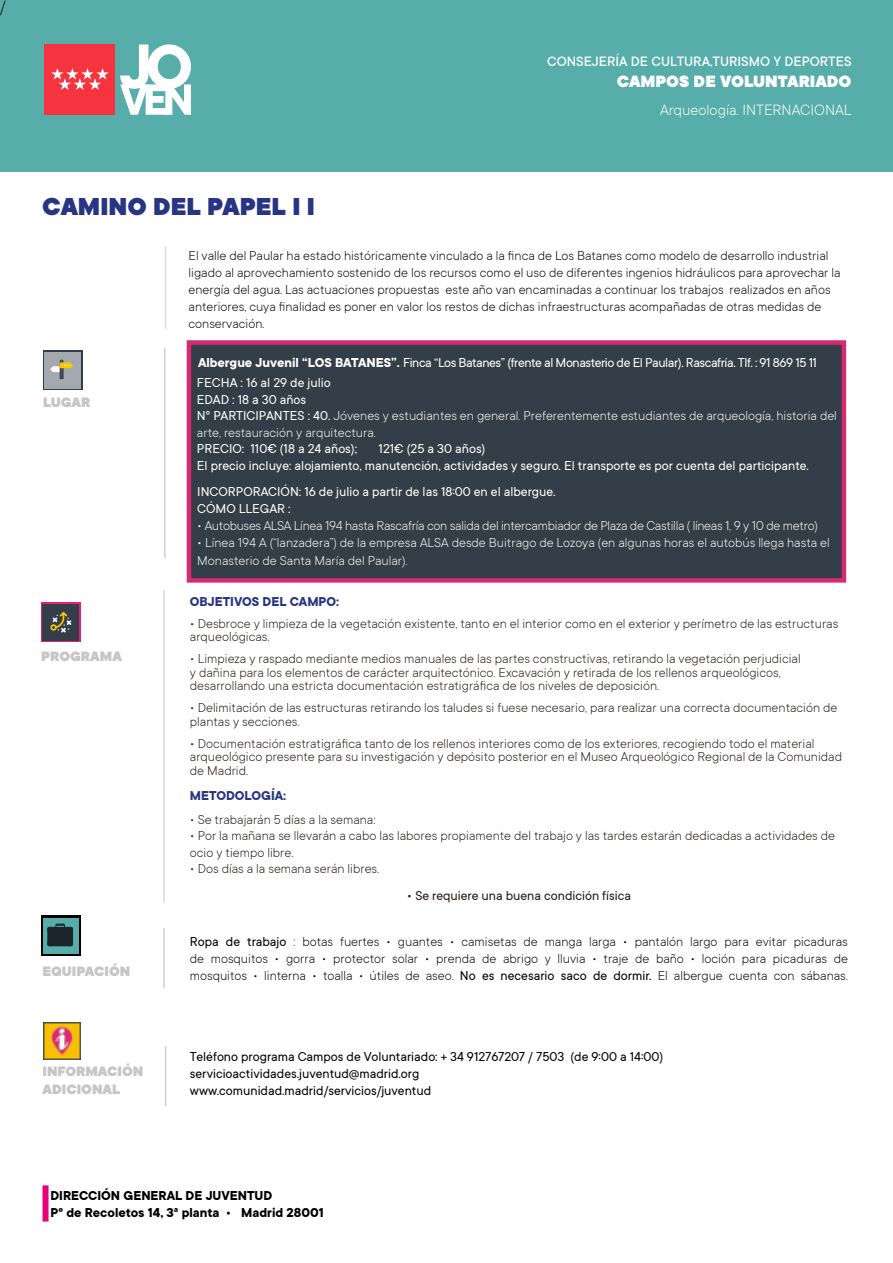
<style>
.page{position:relative;width:893px;height:1263px;background:#fff}
.page>*{position:absolute;margin:0;border:0;box-sizing:border-box;transform-origin:0 0}
.t1{font:900 27px "TT Commons";color:#283583}
.t2{font:900 18px "TT Commons";color:#fff}
.t3{font:300 18px "TT Commons";color:#000}
.t4{font:300 16.5px "TT Commons";color:#fff}
.t5{font:900 15px/18px "TT Commons";color:#c7c5c5}
.t6{font:500 15px "TT Commons";color:#fff}
.t7{font:300 14.25px/13.5px "TT Commons";color:#211915}
.t8{font:300 14.25px/17.1px "TT Commons";color:#000}
.t9{font:300 14.25px/16.5px "TT Commons";color:#fff}
.t10{font:14.25px/16.5px "TT Commons";color:#fff}
.t11{font:14.25px/17.1px "TT Commons";color:#000}
.t12{font:300 14.25px "TT Commons";letter-spacing:-.02em;color:#fff}
.t13{font:14.25px "TT Commons";letter-spacing:-.03em;color:#fff}
.t14{font:700 14.25px/17.1px "TT Commons";color:#000}
.t15{font:14.25px "TT Commons";color:#211915}
.t16{font:700 14.25px "TT Commons";color:#283583}
.s1{font-weight:700}
.s2{font-weight:400}
</style>
<div class="page">
<div style="left:0;top:0;width:893px;height:172px;background:#57adaa"></div>
<div style="left:44px;top:44px;width:71px;height:71px;background:#f6343f"></div>
<svg style="left:51px;top:68px;width:58px;height:22px"></svg>
<svg style="left:120px;top:44px;width:71px;height:71px"></svg>
<hr style="left:165px;top:247px;width:1px;height:82px;background:#dadada">
<div style="left:43px;top:350px;width:39px;height:40px;background:linear-gradient(to right,#a3a9ae,#a3a9ae)"></div>
<div style="left:44px;top:352px;width:37px;height:36px;background:#a3a9ae"></div>
<svg style="left:50px;top:359px;width:23px;height:21px"></svg>
<hr style="left:164px;top:348px;width:2px;height:210px;background:#d3d1d0">
<hr style="left:163px;top:590px;width:2px;height:313px;background:#dadada">
<div style="left:41px;top:603px;width:39px;height:39px;background:#333e48"></div>
<svg style="left:50px;top:612px;width:21px;height:20px"></svg>
<div style="left:43px;top:1185px;width:6px;height:36px;background:#e6007d"></div>
<hr style="left:163px;top:928px;width:2px;height:60px;background:#d3d1d0">
<div style="left:187px;top:340px;width:659px;height:243px;background:#333e48;border:4px solid #d82a70"></div>
<img style="left:44px;top:1023px;width:36px;height:36px">
<svg style="left:41px;top:915px;width:39px;height:41px"></svg>
<div style="left:43px;top:918px;width:36px;height:35px;background:#57adaa"></div>
<svg style="left:47px;top:924px;width:26px;height:22px"></svg>
<hr style="left:165px;top:1046px;width:1px;height:60px;background:#d3d1d0">
<p class="t3" style="left:0;top:-3px;width:7px">/</p>
<p class="t6" style="left:547px;top:53px;width:306px">CONSEJERÍA DE CULTURA,TURISMO Y DEPORTES</p>
<p class="t2" style="left:617px;top:71px;width:236px">CAMPOS DE VOLUNTARIADO</p>
<p class="t4" style="left:660px;top:101px;width:193px">Arqueología. INTERNACIONAL</p>
<h1 class="t1" style="left:42px;top:191px;width:274px">CAMINO DEL PAPEL I I</h1>
<p class="t8" style="left:189px;top:247px;width:654px">El valle del Paular ha estado históricamente vinculado a la finca de Los Batanes como modelo de desarrollo industrial ligado al aprovechamiento sostenido de los recursos como el uso de diferentes ingenios hidráulicos para aprovechar la energía del agua. Las actuaciones propuestas este año van encaminadas a continuar los trabajos realizados en años anteriores, cuya finalidad es poner en valor los restos de dichas infraestructuras acompañadas de otras medidas de conservación.</p>
<p class="t5" style="left:43px;top:394px;width:49px">LUGAR</p>
<p class="t5" style="left:41px;top:647px;width:82px">PROGRAMA</p>
<p class="t5" style="left:43px;top:963px;width:89px">EQUIPACIÓN</p>
<p class="t5" style="left:43px;top:1063px;width:102px">INFORMACIÓN<br>ADICIONAL</p>
<p class="t13" style="left:198px;top:355px;width:621px"><span class="s1">Albergue Juvenil “LOS BATANES”.</span> Finca “Los Batanes” (frente al Monasterio de El Paular). Rascafría. Tlf. : 91 869 15 11</p>
<p class="t9" style="left:197px;top:374px;width:641px"><span class="s2">FECHA : 16 al 29 de julio<br>EDAD : 18 a 30 años<br>Nº PARTICIPANTES : 40.</span> Jóvenes y estudiantes en general. Preferentemente estudiantes de arqueología, historia del arte, restauración y arquitectura.</p>
<p class="t10" style="left:197px;top:441px;width:162px">PRECIO: 110€ (18 a 24 años);</p>
<p class="t10" style="left:197px;top:441px;width:613px;text-indent:182px">121€ (25 a 30 años)<br>El precio incluye: alojamiento, manutención, actividades y seguro. El transporte es por cuenta del participante.</p>
<p class="t10" style="left:197px;top:483px;width:360px;line-height:17.1px">INCORPORACIÓN: 16 de julio a partir de las 18:00 en el albergue.<br>CÓMO LLEGAR :</p>
<p class="t12" style="left:197px;top:518px;width:622px">• Autobuses ALSA Línea 194 hasta Rascafría con salida del intercambiador de Plaza de Castilla ( líneas 1, 9 y 10 de metro)</p>
<p class="t9" style="left:197px;top:534px;width:634px;line-height:17.1px">• Línea 194 A (“lanzadera”) de la empresa ALSA desde Buitrago de Lozoya (en algunas horas el autobús llega hasta el<br>Monasterio de Santa María del Paular).</p>
<p class="t16" style="left:190px;top:593px;width:151px">OBJETIVOS DEL CAMPO:</p>
<p class="t7" style="left:190px;top:616px;width:650px">• Desbroce y limpieza de la vegetación existente, tanto en el interior como en el exterior y perímetro de las estructuras arqueológicas.</p>
<p class="t7" style="left:190px;top:652px;width:612px">• Limpieza y raspado mediante medios manuales de las partes constructivas, retirando la vegetación perjudicial y dañina para los elementos de carácter arquitectónico. Excavación y retirada de los rellenos arqueológicos, desarrollando una estricta documentación estratigráfica de los niveles de deposición.</p>
<p class="t7" style="left:190px;top:701px;width:649px">• Delimitación de las estructuras retirando los taludes si fuese necesario, para realizar una correcta documentación de plantas y secciones.</p>
<p class="t7" style="left:190px;top:736px;width:654px">• Documentación estratigráfica tanto de los rellenos interiores como de los exteriores, recogiendo todo el material arqueológico presente para su investigación y depósito posterior en el Museo Arqueológico Regional de la Comunidad de Madrid.</p>
<p class="t16" style="left:190px;top:787px;width:98px">METODOLOGÍA:</p>
<p class="t7" style="left:190px;top:812px;width:187px">• Se trabajarán 5 días a la semana:</p>
<p class="t7" style="left:190px;top:827px;width:647px;line-height:16.5px">• Por la mañana se llevarán a cabo las labores propiamente del trabajo y las tardes estarán dedicadas a actividades de ocio y tiempo libre.</p>
<p class="t7" style="left:190px;top:862px;width:191px">• Dos días a la semana serán libres.</p>
<p class="t15" style="left:407px;top:888px;width:226px">• Se requiere una buena condición física</p>
<p class="t8" style="left:190px;top:933px;width:660px;text-align:justify"><span class="s2">Ropa de trabajo</span> : botas fuertes • guantes • camisetas de manga larga • pantalón largo para evitar picaduras de mosquitos • gorra • protector solar • prenda de abrigo y lluvia • traje de baño • loción para picaduras de mosquitos • linterna • toalla • útiles de aseo. <span class="s2">No es necesario saco de dormir.</span> El albergue cuenta con sábanas.</p>
<p class="t11" style="left:190px;top:1048px;width:475px">Teléfono programa Campos de Voluntariado: + 34 912767207 / 7503 (de 9:00 a 14:00) servicioactividades.juventud@madrid.org www.comunidad.madrid/servicios/juventud</p>
<p class="t14" style="left:50px;top:1187px;width:275px">DIRECCIÓN GENERAL DE JUVENTUD<br>Pº de Recoletos 14, 3ª planta • Madrid 28001</p>
</div>
